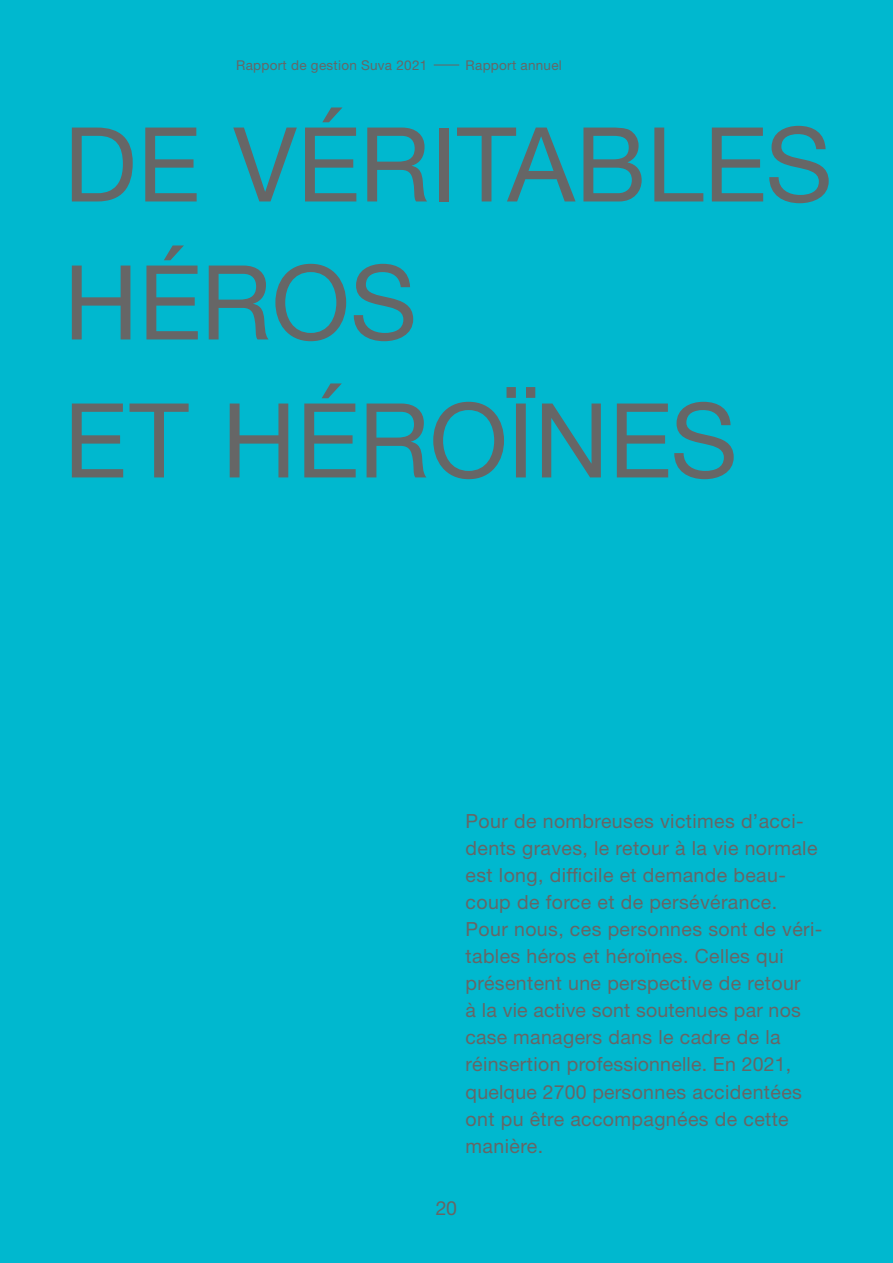
<style>
.page{position:relative;width:893px;height:1263px;background:#00b8cf}
.page>*{position:absolute;margin:0;border:0;box-sizing:border-box;transform-origin:0 0}
.t1{font:103.5px/138px "Helvetica Neue LT Std";color:#666}
.t2{font:19.5px/27px "Helvetica Neue LT Std";letter-spacing:.02em;color:#666}
.t3{font:13.5px "Helvetica Neue LT Std";letter-spacing:.02em;color:#666}
</style>
<div class="page">
<hr style="left:434px;top:64px;width:25px;height:2px;background:#666">
<p class="t3" style="left:236px;top:57px;width:193px">Rapport de gestion Suva 2021</p>
<p class="t3" style="left:466px;top:57px;width:98px">Rapport annuel</p>
<h1 class="t1" style="left:64px;top:94px;width:770px">DE VÉRITABLES<br>HÉROS<br>ET HÉROÏNES</h1>
<p class="t2" style="left:466px;top:808px;width:358px">Pour de nombreuses victimes d’acci&shy;dents graves, le retour à la vie normale est long, difficile et demande beau&shy;coup de force et de persévérance.<br>Pour nous, ces personnes sont de véri&shy;tables héros et héroïnes. Celles qui présentent une perspective de retour<br>à la vie active sont soutenues par nos case managers dans le cadre de la réinsertion professionnelle. En 2021, quelque 2700 personnes accidentées ont pu être accompagnées de cette manière.</p>
<p class="t2" style="left:436px;top:1194px;width:23px">20</p>
</div>
